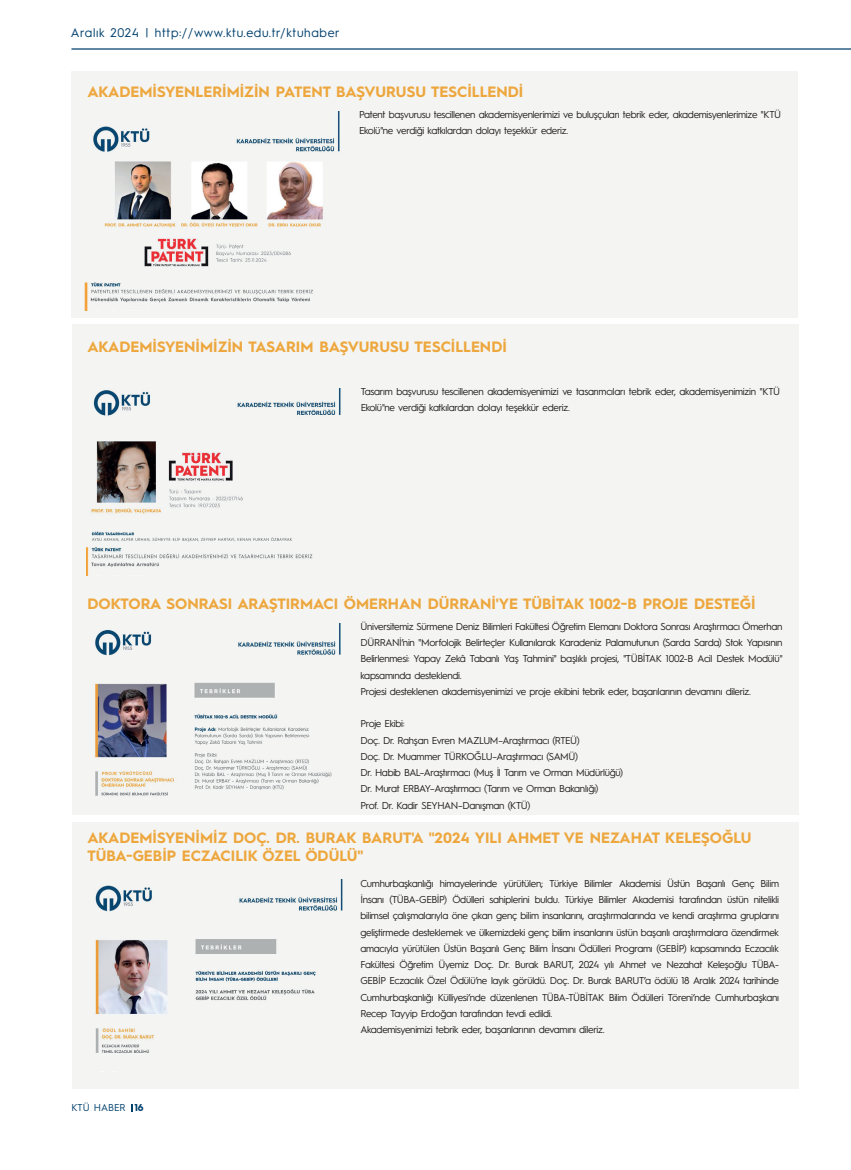
<style>
.page{position:relative;width:851px;height:1170px;background:#fff}
.page>*{position:absolute;margin:0;border:0;box-sizing:border-box;transform-origin:0 0}
.t1{font:700 15px/18px "Hurme Geometric Sans 1";color:#eda73d}
.t2{font:12.5px "Hurme Geometric Sans 1";letter-spacing:.05em;color:#00406d}
.t3{font:10px/16.2px "Hurme Geometric Sans 1";letter-spacing:-.03em;color:#231f20}
.t4{font:10px "Hurme Geometric Sans 1";color:#00406d}
.s1{font-weight:700}
</style>
<div class="page">
<hr style="left:71px;top:48px;width:779px;height:2px;background:#00406d">
<div style="left:71px;top:71px;width:726px;height:247px;background:#f4f4f3"></div>
<div style="left:72px;top:324px;width:727px;height:273px;background:#f4f4f3"></div>
<img style="left:84px;top:111px;width:256px;height:200px">
<img style="left:86px;top:388px;width:255px;height:187px">
<div style="left:72px;top:583px;width:727px;height:231px;background:#f4f4f3"></div>
<div style="left:72px;top:822px;width:727px;height:266px;background:#f4f4f3"></div>
<img style="left:95px;top:879px;width:248px;height:174px">
<img style="left:95px;top:623px;width:246px;height:173px">
<p class="t2" style="left:71px;top:24px;width:270px">Aralık 2024 | http://www.ktu.edu.tr/ktuhaber</p>
<h1 class="t1" style="left:87px;top:82px;width:437px">AKADEMİSYENLERİMİZİN PATENT BAŞVURUSU TESCİLLENDİ</h1>
<p class="t3" style="left:359px;top:106px;width:423px">Patent başvurusu tescillenen akademisyenlerimizi ve buluşçuları tebrik eder, akademisyenlerimize "KTÜ<br>Ekolü"ne verdiği katkılardan dolayı teşekkür ederiz.</p>
<h1 class="t1" style="left:87px;top:337px;width:421px">AKADEMİSYENİMİZİN TASARIM BAŞVURUSU TESCİLLENDİ</h1>
<p class="t3" style="left:360px;top:382px;width:421px">Tasarım başvurusu tescillenen akademisyenimizi ve tasarımcıları tebrik eder, akademisyenimizin "KTÜ<br>Ekolü"ne verdiği katkılardan dolayı teşekkür ederiz.</p>
<h1 class="t1" style="left:87px;top:593px;width:669px">DOKTORA SONRASI ARAŞTIRMACI ÖMERHAN DÜRRANİ'YE TÜBİTAK 1002-B PROJE DESTEĞİ</h1>
<p class="t3" style="left:360px;top:617px;width:423px">Üniversitemiz Sürmene Deniz Bilimleri Fakültesi Öğretim Elemanı Doktora Sonrası Araştırmacı Ömerhan DÜRRANİ’nin "Morfolojik Belirteçler Kullanılarak Karadeniz Palamutunun (Sarda Sarda) Stok Yapısının Belirlenmesi: Yapay Zekâ Tabanlı Yaş Tahmini" başlıklı projesi, "TÜBİTAK 1002-B Acil Destek Modülü" kapsamında desteklendi.<br>Projesi desteklenen akademisyenimizi ve proje ekibini tebrik eder, başarılarının devamını dileriz.</p>
<p class="t3" style="left:360px;top:715px;width:264px">Proje Ekibi:<br>Doç. Dr. Rahşan Evren MAZLUM–Araştırmacı (RTEÜ)<br>Doç. Dr. Muammer TÜRKOĞLU–Araştırmacı (SAMÜ)<br>Dr. Habib BAL–Araştırmacı (Muş İl Tarım ve Orman Müdürlüğü)<br>Dr. Murat ERBAY–Araştırmacı (Tarım ve Orman Bakanlığı)<br>Prof. Dr. Kadir SEYHAN–Danışman (KTÜ)</p>
<h1 class="t1" style="left:87px;top:827px;width:665px">AKADEMİSYENİMİZ DOÇ. DR. BURAK BARUT'A "2024 YILI AHMET VE NEZAHAT KELEŞOĞLU<br>TÜBA-GEBİP ECZACILIK ÖZEL ÖDÜLÜ"</h1>
<p class="t3" style="left:360px;top:874px;width:420px">Cumhurbaşkanlığı himayelerinde yürütülen; Türkiye Bilimler Akademisi Üstün Başarılı Genç Bilim İnsanı (TÜBA-GEBİP) Ödülleri sahiplerini buldu. Türkiye Bilimler Akademisi tarafından üstün nitelikli bilimsel çalışmalarıyla öne çıkan genç bilim insanlarını, araştırmalarında ve kendi araştırma gruplarını geliştirmede desteklemek ve ülkemizdeki genç bilim insanlarını üstün başarılı araştırmalara özendirmek amacıyla yürütülen Üstün Başarılı Genç Bilim İnsanı Ödülleri Programı (GEBİP) kapsamında Eczacılık Fakültesi Öğretim Üyemiz Doç. Dr. Burak BARUT, 2024 yılı Ahmet ve Nezahat Keleşoğlu TÜBA-GEBİP Eczacılık Özel Ödülü’ne layık görüldü. Doç. Dr. Burak BARUT’a ödülü 18 Aralık 2024 tarihinde Cumhurbaşkanlığı Külliyesi’nde düzenlenen TÜBA-TÜBİTAK Bilim Ödülleri Töreni’nde Cumhurbaşkanı Recep Tayyip Erdoğan tarafından tevdi edildi.<br>Akademisyenimizi tebrik eder, başarılarının devamını dileriz.</p>
<p class="t4" style="left:72px;top:1100px;width:74px">KTÜ HABER <span class="s1">16</span></p>
</div>
